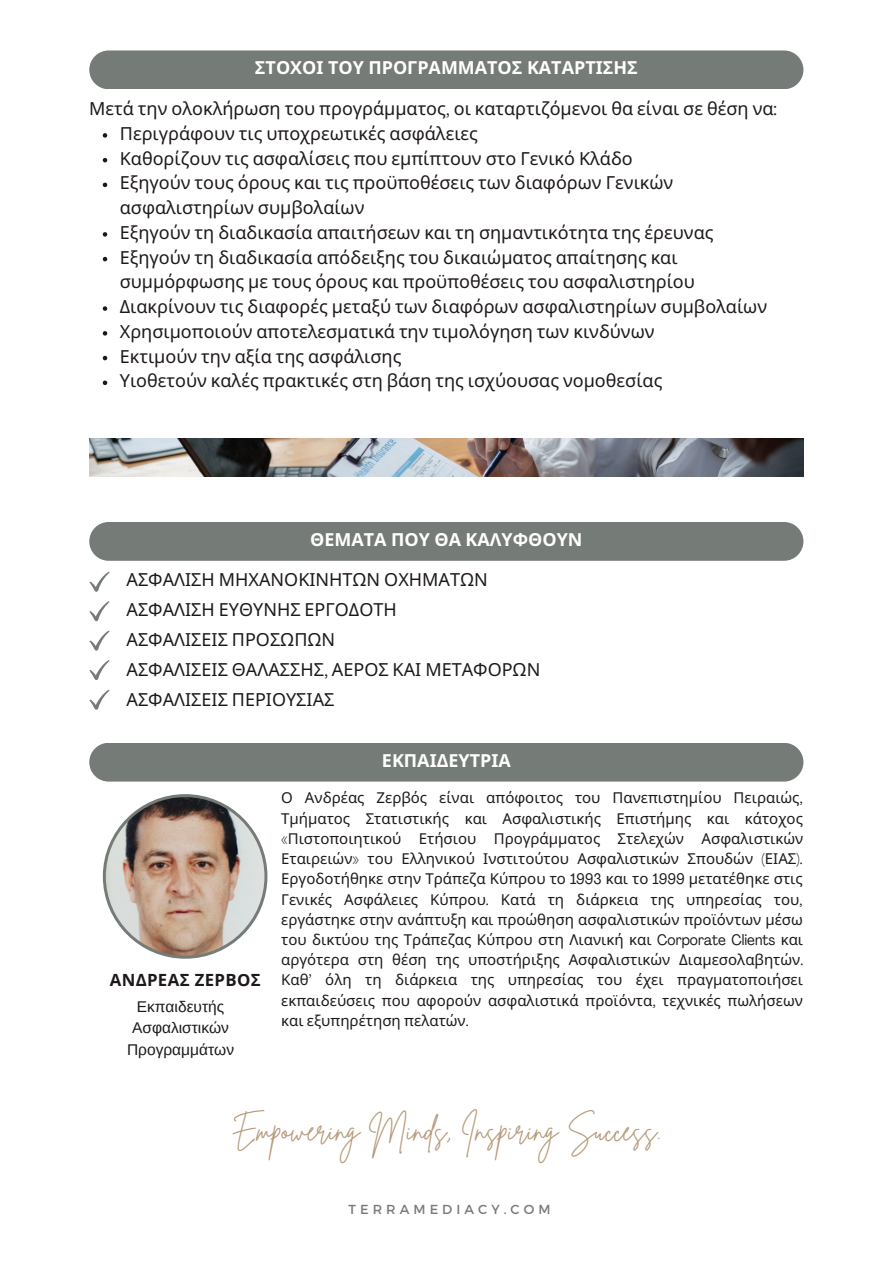
<style>
.page{position:relative;width:893px;height:1264px;background:#fff}
.page>*{position:absolute;margin:0;border:0;box-sizing:border-box;transform-origin:0 0}
.t1{font:30px "Brittany Signature";color:#b59a7a}
.t2{font:18px/24.8px "Noto Sans";color:#1e1919}
.t3{font:700 18px "Noto Sans";color:#fff}
.t4{font:700 16.8px "Open Sans";letter-spacing:.02em;color:#1e1919}
.t5{font:15.45px/21.3px "Arimo";color:#1e1919;text-align:center}
.t6{font:15px/20.2px "Noto Sans";color:#1e1919;text-align:justify}
.t7{font:13.05px "Montserrat";letter-spacing:.31em;color:#757b76}
.s1{font-family:"Agrandir";font-stretch:condensed}
</style>
<div class="page">
<div style="left:89px;top:50px;width:714px;height:39px;background:#757b76;border-radius:19px"></div>
<svg style="left:103px;top:133px;width:4px;height:5px"></svg>
<svg style="left:103px;top:158px;width:4px;height:4px"></svg>
<svg style="left:103px;top:183px;width:4px;height:4px"></svg>
<svg style="left:103px;top:232px;width:4px;height:5px"></svg>
<svg style="left:103px;top:257px;width:4px;height:4px"></svg>
<svg style="left:103px;top:306px;width:4px;height:5px"></svg>
<svg style="left:103px;top:331px;width:4px;height:4px"></svg>
<svg style="left:103px;top:356px;width:4px;height:4px"></svg>
<svg style="left:103px;top:380px;width:4px;height:5px"></svg>
<div style="left:89px;top:522px;width:714px;height:38px;background:#757b76;border-radius:19px"></div>
<svg style="left:89px;top:571px;width:20px;height:21px"></svg>
<svg style="left:89px;top:601px;width:20px;height:20px"></svg>
<svg style="left:89px;top:630px;width:20px;height:20px"></svg>
<svg style="left:89px;top:660px;width:20px;height:20px"></svg>
<svg style="left:89px;top:689px;width:20px;height:20px"></svg>
<div style="left:89px;top:742px;width:714px;height:39px;background:#757b76;border-radius:19px"></div>
<svg style="left:103px;top:794px;width:164px;height:164px"></svg>
<img style="left:89px;top:438px;width:714px;height:39px">
<p class="t3" style="left:255px;top:55px;width:384px">ΣΤΟΧΟΙ ΤΟΥ ΠΡΟΓΡΑΜΜΑΤΟΣ ΚΑΤΑΡΤΙΣΗΣ</p>
<p class="t2" style="left:89px;top:96px;width:689px">Μετά την ολοκλήρωση του προγράμματος<span class="s1">,</span> οι καταρτιζόμενοι θα είναι σε θέση να<span class="s1">:</span></p>
<p class="t2" style="left:120px;top:120px;width:359px">Περιγράφουν τις υποχρεωτικές ασφάλειες</p>
<p class="t2" style="left:120px;top:145px;width:514px">Καθορίζουν τις ασφαλίσεις που εμπίπτουν στο Γενικό Κλάδο</p>
<p class="t2" style="left:120px;top:170px;width:555px">Εξηγούν τους όρους και τις προϋποθέσεις των διαφόρων Γενικών ασφαλιστηρίων συμβολαίων</p>
<p class="t2" style="left:120px;top:219px;width:595px">Εξηγούν τη διαδικασία απαιτήσεων και τη σημαντικότητα της έρευνας</p>
<p class="t2" style="left:120px;top:244px;width:576px">Εξηγούν τη διαδικασία απόδειξης του δικαιώματος απαίτησης και συμμόρφωσης με τους όρους και προϋποθέσεις του ασφαλιστηρίου</p>
<p class="t2" style="left:120px;top:294px;width:648px">Διακρίνουν τις διαφορές μεταξύ των διαφόρων ασφαλιστηρίων συμβολαίων</p>
<p class="t2" style="left:120px;top:318px;width:536px">Χρησιμοποιούν αποτελεσματικά την τιμολόγηση των κινδύνων</p>
<p class="t2" style="left:120px;top:343px;width:283px">Εκτιμούν την αξία της ασφάλισης</p>
<p class="t2" style="left:120px;top:368px;width:544px">Υιοθετούν καλές πρακτικές στη βάση της ισχύουσας νομοθεσίας</p>
<p class="t3" style="left:310px;top:526px;width:274px">ΘΕΜΑΤΑ ΠΟΥ ΘΑ ΚΑΛΥΦΘΟΥΝ</p>
<p class="t2" style="left:126px;top:567px;width:363px">ΑΣΦΑΛΙΣΗ ΜΗΧΑΝΟΚΙΝΗΤΩΝ ΟΧΗΜΑΤΩΝ</p>
<p class="t2" style="left:126px;top:597px;width:272px">ΑΣΦΑΛΙΣΗ ΕΥΘΥΝΗΣ ΕΡΓΟΔΟΤΗ</p>
<p class="t2" style="left:126px;top:627px;width:210px">ΑΣΦΑΛΙΣΕΙΣ ΠΡΟΣΩΠΩΝ</p>
<p class="t2" style="left:126px;top:657px;width:415px">ΑΣΦΑΛΙΣΕΙΣ ΘΑΛΑΣΣΗΣ<span class="s1">,</span> ΑΕΡΟΣ ΚΑΙ ΜΕΤΑΦΟΡΩΝ</p>
<p class="t2" style="left:126px;top:687px;width:209px">ΑΣΦΑΛΙΣΕΙΣ ΠΕΡΙΟΥΣΙΑΣ</p>
<p class="t4" style="left:110px;top:968px;width:152px">ΑΝΔΡΕΑΣ ΖΕΡΒΟΣ</p>
<p class="t5" style="left:127px;top:995px;width:108px">Εκπαιδευτής<br>Ασφαλιστικών<br>Προγραμμάτων</p>
<p class="t3" style="left:382px;top:747px;width:130px">ΕΚΠΑΙΔΕΥΤΡΙΑ</p>
<p class="t6" style="left:281px;top:787px;width:523px">Ο Ανδρέας Ζερβός είναι απόφοιτος του Πανεπιστημίου Πειραιώς<span class="s1">, </span>Τμήματος Στατιστικής και Ασφαλιστικής Επιστήμης και κάτοχος <span class="s1">«</span>Πιστοποιητικού Ετήσιου Προγράμματος Στελεχών Ασφαλιστικών Εταιρειών<span class="s1">»</span> του Ελληνικού Ινστιτούτου Ασφαλιστικών Σπουδών <span class="s1">(</span>ΕΙΑΣ<span class="s1">).<br></span>Εργοδοτήθηκε στην Τράπεζα Κύπρου το <span class="s1">1993</span> και το <span class="s1">1999</span> μετατέθηκε στις Γενικές Ασφάλειες Κύπρου<span class="s1">.</span> Κατά τη διάρκεια της υπηρεσίας του<span class="s1">, </span>εργάστηκε στην ανάπτυξη και προώθηση ασφαλιστικών προϊόντων μέσω του δικτύου της Τράπεζας Κύπρου στη Λιανική και <span class="s1">Corporate Clients</span> και αργότερα στη θέση της υποστήριξης Ασφαλιστικών Διαμεσολαβητών<span class="s1">.<br></span>Καθ<span class="s1">’</span> όλη τη διάρκεια της υπηρεσίας του έχει πραγματοποιήσει εκπαιδεύσεις που αφορούν ασφαλιστικά προϊόντα<span class="s1">,</span> τεχνικές πωλήσεων και εξυπηρέτηση πελατών<span class="s1">.</span></p>
<p class="t1" style="left:232px;top:1110px;width:431px">Empowering Minds, Inspiring Success.</p>
<p class="t7" style="left:348px;top:1200px;width:203px">TERRAMEDIACY.COM</p>
</div>
